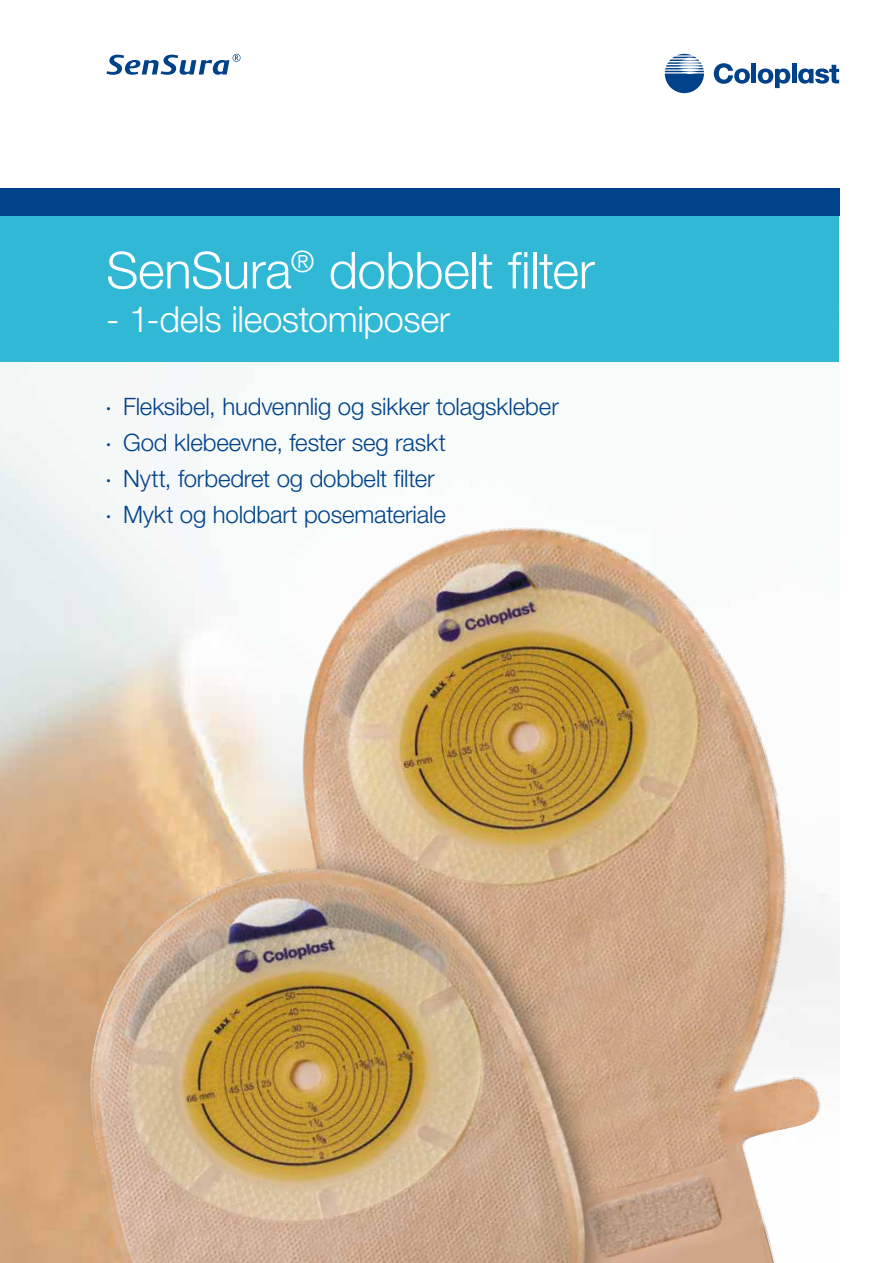
<style>
.page{position:relative;width:893px;height:1263px;background:#fff}
.page>*{position:absolute;margin:0;border:0;box-sizing:border-box;transform-origin:0 0}
.t1{font:300 51px "Helvetica Neue LT Pro";letter-spacing:-.01em;color:#fff}
.t2{font:300 36px "Helvetica Neue LT Pro";letter-spacing:-.01em;color:#fff}
.t3{font:300 24px/36px "Helvetica Neue LT Pro";letter-spacing:-.005em;color:#004289}
.s1{font-family:"Myriad Pro";font-weight:400}
</style>
<div class="page">
<img style="left:0;top:361px;width:839px;height:902px">
<img style="left:90px;top:526px;width:733px;height:737px">
<svg style="left:107px;top:54px;width:134px;height:21px"></svg>
<div style="left:0;top:189px;width:839px;height:27px;background:#004289"></div>
<svg style="left:714px;top:63px;width:36px;height:21px"></svg>
<div style="left:751px;top:64px;width:5px;height:19px;background:#004289"></div>
<hr style="left:792px;top:64px;width:4px;height:19px;background:#004289">
<svg style="left:758px;top:68px;width:32px;height:20px"></svg>
<svg style="left:798px;top:65px;width:41px;height:19px"></svg>
<svg style="left:665px;top:54px;width:39px;height:39px"></svg>
<div style="left:0;top:216px;width:839px;height:145px;background:#30b8d5"></div>
<h1 class="t1" style="left:106px;top:239px;width:490px">SenSura<sup>®</sup> dobbelt filter</h1>
<h2 class="t2" style="left:106px;top:297px;width:345px">- 1-dels ileostomiposer</h2>
<p class="t3" style="left:106px;top:388px;width:454px"><span class="s1">·</span> Fleksibel, hudvennlig og sikker tolagskleber <span class="s1">·</span> God klebeevne, fester seg raskt<br><span class="s1">·</span> Nytt, forbedret og dobbelt filter<br><span class="s1">·</span> Mykt og holdbart posemateriale</p>
</div>
